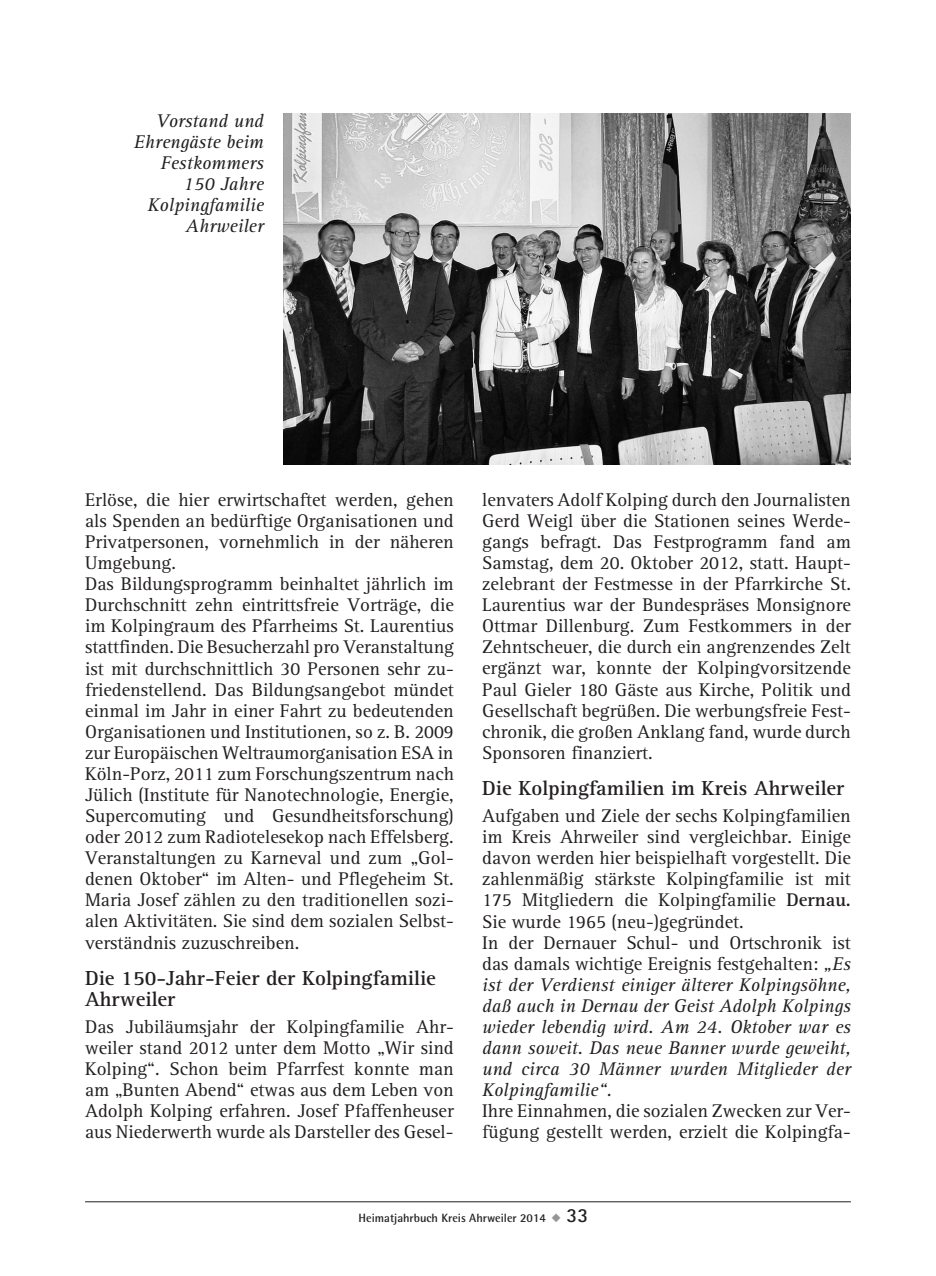
<style>
.page{position:relative;width:936px;height:1276px;background:#fff}
.page>*{position:absolute;margin:0;border:0;box-sizing:border-box;transform-origin:0 0}
.t1{font:700 21px/21px "AT Rotis Serif";color:#231f20}
.t2{font:19px/21px "AT Rotis Serif";color:#231f20}
.t3{font:italic 19px/21px "AT Rotis Serif";color:#231f20;text-align:right}
.t4{font:700 12px "Rotis Semi Sans";color:#231f20}
.s1{font-weight:700}
.s2{font-style:italic}
.s3{color:#939598}
.s4{font-family:"Rotis Sans Serif";font-size:20px}
</style>
<div class="page">
<hr style="left:85px;top:1201px;width:765px;height:1px;background:#231f20">
<img style="left:283px;top:113px;width:567px;height:351px">
<p class="t3" style="left:134px;top:111px;width:131px">Vorstand und<br>Ehrengäste beim<br>Festkommers<br>150 Jahre<br>Kolpingfamilie<br>Ahrweiler</p>
<p class="t2" style="left:85px;top:490px;width:370px">Erlöse, die hier erwirtschaftet werden, gehen als Spenden an bedürftige Organisationen und Privatpersonen, vornehmlich in der näheren Umgebung.<br>Das Bildungsprogramm beinhaltet jährlich im Durchschnitt zehn eintrittsfreie Vorträge, die im Kolpingraum des Pfarrheims St. Laurentius stattfinden. Die Besucherzahl pro Veranstaltung ist mit durchschnittlich 30 Personen sehr zu&shy;friedenstellend. Das Bildungsangebot mündet einmal im Jahr in einer Fahrt zu bedeutenden Organisationen und Institutionen, so z. B. 2009 zur Europäischen Weltraumorganisation ESA in Köln-Porz, 2011 zum Forschungszentrum nach Jülich (Institute für Nanotechnologie, Energie, Supercomuting und Gesundheitsforschung) oder 2012 zum Radiotelesekop nach Effelsberg.<br>Veranstaltungen zu Karneval und zum „Gol&shy;denen Oktober“ im Alten- und Pflegeheim St.<br>Maria Josef zählen zu den traditionellen sozi&shy;alen Aktivitäten. Sie sind dem sozialen Selbst&shy;verständnis zuzuschreiben.</p>
<p class="t1" style="left:85px;top:968px;width:352px">Die 150-Jahr-Feier der Kolpingfamilie<br>Ahrweiler</p>
<p class="t2" style="left:85px;top:1016px;width:370px;text-align:justify">Das Jubiläumsjahr der Kolpingfamilie Ahr&shy;weiler stand 2012 unter dem Motto „Wir sind Kolping“. Schon beim Pfarrfest konnte man am „Bunten Abend“ etwas aus dem Leben von Adolph Kolping erfahren. Josef Pfaffenheuser aus Niederwerth wurde als Darsteller des Gesel-</p>
<p class="t2" style="left:482px;top:489px;width:370px;text-align:justify">lenvaters Adolf Kolping durch den Journalisten Gerd Weigl über die Stationen seines Werde&shy;gangs befragt. Das Festprogramm fand am Samstag, dem 20. Oktober 2012, statt. Haupt&shy;zelebrant der Festmesse in der Pfarrkirche St.<br>Laurentius war der Bundespräses Monsignore Ottmar Dillenburg. Zum Festkommers in der Zehntscheuer, die durch ein angrenzendes Zelt ergänzt war, konnte der Kolpingvorsitzende Paul Gieler 180 Gäste aus Kirche, Politik und Gesellschaft begrüßen. Die werbungsfreie Fest&shy;chronik, die großen Anklang fand, wurde durch Sponsoren finanziert.</p>
<p class="t1" style="left:482px;top:778px;width:364px">Die Kolpingfamilien im Kreis Ahrweiler</p>
<p class="t2" style="left:482px;top:806px;width:370px">Aufgaben und Ziele der sechs Kolpingfamilien im Kreis Ahrweiler sind vergleichbar. Einige davon werden hier beispielhaft vorgestellt. Die zahlenmäßig stärkste Kolpingfamilie ist mit 175 Mitgliedern die Kolpingfamilie <span class="s1">Dernau.<br></span>Sie wurde 1965 (neu-)gegründet.<br>In der Dernauer Schul- und Ortschronik ist das damals wichtige Ereignis festgehalten: <span class="s2">„Es ist der Verdienst einiger älterer Kolpingsöhne, daß auch in Dernau der Geist Adolph Kolpings wieder lebendig wird. Am 24. Oktober war es dann soweit. Das neue Banner wurde geweiht, und circa 30 Männer wurden Mitglieder der Kolpingfamilie“.</span></p>
<p class="t2" style="left:482px;top:1101px;width:370px">Ihre Einnahmen, die sozialen Zwecken zur Ver&shy;fügung gestellt werden, erzielt die Kolpingfa-</p>
<p class="t4" style="left:358px;top:1210px;width:231px">Heimatjahrbuch Kreis Ahrweiler 2014 <span class="s3">◆</span> <span class="s4">33</span></p>
</div>
